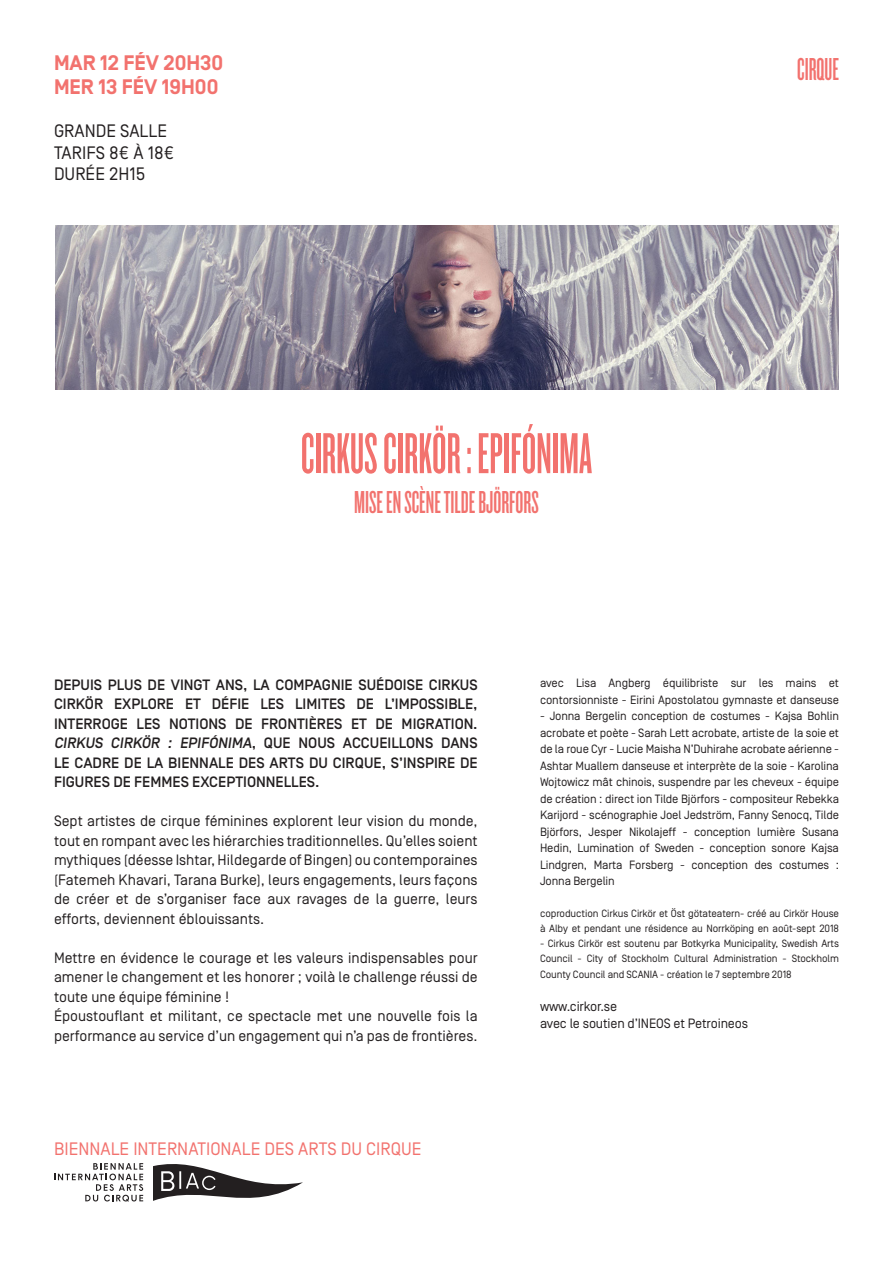
<style>
.page{position:relative;width:893px;height:1263px;background:#fff}
.page>*{position:absolute;margin:0;border:0;box-sizing:border-box;transform-origin:0 0}
.t1{font:60px "Knockout SALINS Medium";color:#f2726e}
.t2{font:33px "Knockout SALINS Medium";color:#f2726e}
.t3{font:700 21px "Simplon BP";color:#f2726e}
.t4{font:18px "Simplon BP Regular";color:#f2726e}
.t5{font:18px "Simplon BP Regular";color:#231f20}
.t6{font:15px/19.5px "Simplon BP Regular";color:#231f20;text-align:justify}
.t7{font:500 15px/19.5px "Simplon BP";color:#231f20;text-align:justify}
.t8{font:13.5px "Simplon BP Regular";letter-spacing:-.01em;color:#231f20}
.t9{font:12px/16.5px "Simplon BP Regular";letter-spacing:-.01em;color:#231f20}
.t10{font:10.5px/15px "Simplon BP Regular";letter-spacing:-.01em;color:#231f20}
</style>
<div class="page">
<img style="left:56px;top:225px;width:783px;height:165px">
<svg style="left:54px;top:1163px;width:89px;height:39px"></svg>
<svg style="left:153px;top:1164px;width:150px;height:37px"></svg>
<p class="t3" style="left:54px;top:50px;width:171px">MAR 12 FÉV 20H30</p>
<p class="t3" style="left:54px;top:74px;width:166px">MER 13 FÉV 19H00</p>
<p class="t5" style="left:54px;top:120px;width:115px">GRANDE SALLE</p>
<p class="t5" style="left:54px;top:142px;width:122px">TARIFS 8€ À 18€</p>
<p class="t5" style="left:54px;top:164px;width:93px">DURÉE 2H15</p>
<p class="t1" style="left:301px;top:424px;width:293px">CIRKUS CIRKÖR : EPIFÓNIMA</p>
<p class="t2" style="left:354px;top:486px;width:186px">MISE EN SCÈNE TILDE BJÖRFORS</p>
<p class="t2" style="left:797px;top:53px;width:43px">CIRQUE</p>
<p class="t7" style="left:54px;top:675px;width:425px">DEPUIS PLUS DE VINGT ANS, LA COMPAGNIE SUÉDOISE CIRKUS CIRKÖR EXPLORE ET DÉFIE LES LIMITES DE L’IMPOSSIBLE, INTERROGE LES NOTIONS DE FRONTIÈRES ET DE MIGRATION.<br>CIRKUS CIRKÖR : EPIFÓNIMA, QUE NOUS ACCUEILLONS DANS LE CADRE DE LA BIENNALE DES ARTS DU CIRQUE, S’INSPIRE DE FIGURES DE FEMMES EXCEPTIONNELLES.</p>
<p class="t6" style="left:54px;top:811px;width:425px">Sept artistes de cirque féminines explorent leur vision du monde, tout en rompant avec les hiérarchies traditionnelles. Qu’elles soient mythiques (déesse Ishtar, Hildegarde of Bingen) ou contemporaines (Fatemeh Khavari, Tarana Burke), leurs engagements, leurs façons de créer et de s’organiser face aux ravages de la guerre, leurs efforts, deviennent éblouissants.</p>
<p class="t6" style="left:54px;top:947px;width:425px">Mettre en évidence le courage et les valeurs indispensables pour amener le changement et les honorer ; voilà le challenge réussi de toute une équipe féminine !</p>
<p class="t6" style="left:54px;top:1006px;width:425px">Époustouflant et militant, ce spectacle met une nouvelle fois la performance au service d’un engagement qui n’a pas de frontières.</p>
<p class="t4" style="left:54px;top:1139px;width:369px">BIENNALE INTERNATIONALE DES ARTS DU CIRQUE</p>
<p class="t9" style="left:540px;top:675px;width:300px">avec Lisa Angberg équilibriste sur les mains et contorsionniste - Eirini Apostolatou gymnaste et danseuse</p>
<p class="t9" style="left:540px;top:708px;width:300px;text-align:justify">- Jonna Bergelin conception de costumes - Kajsa Bohlin acrobate et poète - Sarah Lett acrobate, artiste de la soie et de la roue Cyr - Lucie Maisha N’Duhirahe acrobate aérienne - Ashtar Muallem danseuse et interprète de la soie - Karolina Wojtowicz mât chinois, suspendre par les cheveux - équipe de création : direct ion Tilde Björfors - compositeur Rebekka Karijord - scénographie Joel Jedström, Fanny Senocq, Tilde Björfors, Jesper Nikolajeff - conception lumière Susana Hedin, Lumination of Sweden - conception sonore Kajsa Lindgren, Marta Forsberg - conception des costumes :<br>Jonna Bergelin</p>
<p class="t10" style="left:540px;top:906px;width:300px">coproduction Cirkus Cirkör et Öst götateatern- créé au Cirkör House à Alby et pendant une résidence au Norrköping en août-sept 2018</p>
<p class="t10" style="left:540px;top:936px;width:300px">- Cirkus Cirkör est soutenu par Botkyrka Municipality, Swedish Arts<br>Council - City of Stockholm Cultural Administration - Stockholm</p>
<p class="t10" style="left:540px;top:967px;width:253px">County Council and SCANIA - création le 7 septembre 2018</p>
<p class="t8" style="left:540px;top:999px;width:79px">www.cirkor.se</p>
<p class="t8" style="left:540px;top:1015px;width:210px">avec le soutien d’INEOS et Petroineos</p>
</div>
